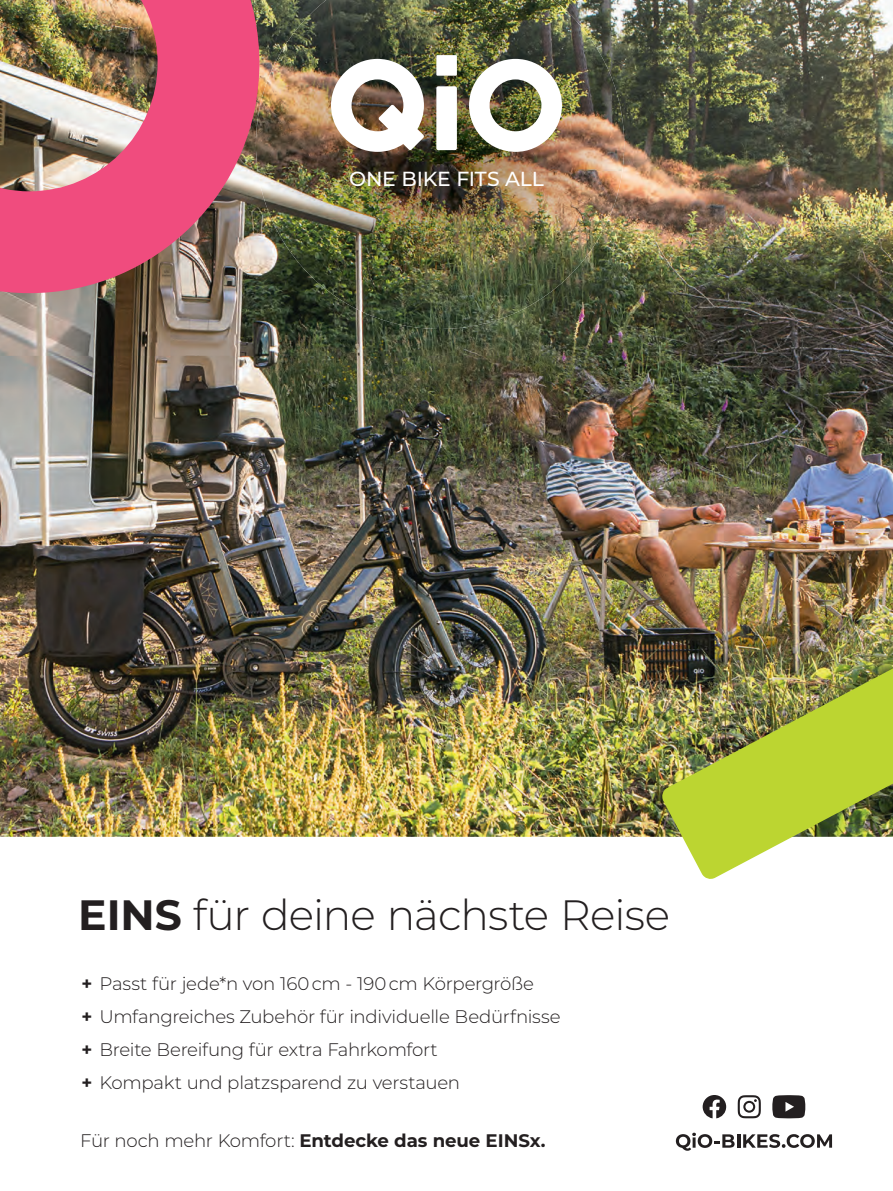
<style>
.page{position:relative;width:893px;height:1191px;background:#fff}
.page>*{position:absolute;margin:0;border:0;box-sizing:border-box;transform-origin:0 0}
.t1{font:300 42.45px "Montserrat";letter-spacing:-.02em;color:#231f20}
.t2{font:500 20.4px "Montserrat";letter-spacing:-.01em;color:#fff}
.t3{font:300 18.15px/33.2px "Montserrat";letter-spacing:-.015em;color:#231f20}
.t4{font:700 18.15px "Montserrat";letter-spacing:-.005em;color:#231f20}
.s1{font-weight:700}
.s2{font-weight:300}
</style>
<div class="page">
<img style="left:0;top:0;width:893px;height:836px">
<img style="left:259px;top:0;width:313px;height:232px">
<img style="left:571px;top:16px;width:53px;height:258px">
<img style="left:277px;top:231px;width:295px;height:49px">
<img style="left:315px;top:280px;width:250px;height:49px">
<img style="left:469px;top:59px;width:93px;height:93px">
<img style="left:331px;top:59px;width:93px;height:93px">
<div style="left:436px;top:86px;width:21px;height:64px;background:#fff;border-radius:2px"></div>
<div style="left:436px;top:55px;width:21px;height:21px;background:#fff"></div>
<img style="left:661px;top:583px;width:232px;height:296px">
<img style="left:0;top:0;width:259px;height:293px">
<svg style="left:676px;top:1132px;width:156px;height:18px"></svg>
<svg style="left:738px;top:1095px;width:23px;height:23px"></svg>
<svg style="left:703px;top:1095px;width:23px;height:23px"></svg>
<svg style="left:772px;top:1095px;width:33px;height:23px"></svg>
<p class="t2" style="left:349px;top:164px;width:196px">ONE BIKE FITS ALL</p>
<h1 class="t1" style="left:78px;top:886px;width:593px"><span class="s1">EINS</span> für deine nächste Reise</h1>
<p class="t3" style="left:82px;top:966px;width:481px"><span class="s1">+</span> Passt für jede*n von 160 cm - 190 cm Körpergröße<br><span class="s1">+</span> Umfangreiches Zubehör für individuelle Bedürfnisse <span class="s1">+</span> Breite Bereifung für extra Fahrkomfort<br><span class="s1">+</span> Kompakt und platzsparend zu verstauen</p>
<p class="t4" style="left:80px;top:1127px;width:467px"><span class="s2">Für noch mehr Komfort:</span> Entdecke das neue EINSx.</p>
</div>
